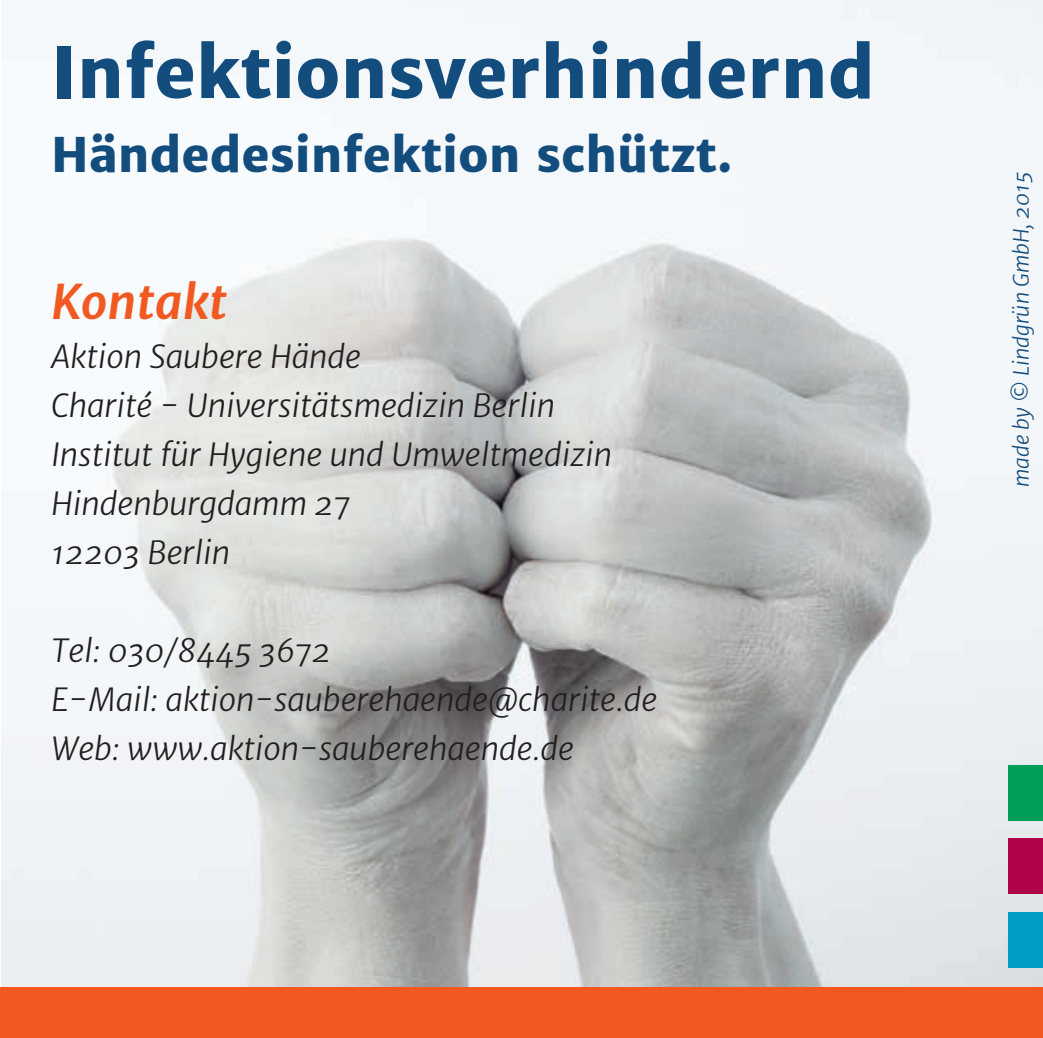
<style>
.page{position:relative;width:1043px;height:1038px;background:#fff}
.page>*{position:absolute;margin:0;border:0;box-sizing:border-box;transform-origin:0 0}
.t1{font:800 70px "Merriweather Sans";color:#134d7e}
.t2{font:800 47.25px "Merriweather Sans";color:#134d7e}
.t3{font:italic 700 47.25px "Merriweather Sans";color:#f15921}
.t4{font:italic 31.5px/49px "Merriweather Sans";color:#231f20}
.t5{font:italic 21px "Merriweather Sans";color:#134d7e}
</style>
<div class="page">
<img style="left:2px;top:0;width:1041px;height:986px">
<div style="left:1009px;top:838px;width:34px;height:55px;background:#b00249"></div>
<div style="left:1009px;top:764px;width:34px;height:55px;background:#009f58"></div>
<div style="left:1009px;top:912px;width:34px;height:55px;background:#009ec7"></div>
<div style="left:0;top:986px;width:1043px;height:51px;background:#f15921"></div>
<h1 class="t1" style="left:51px;top:30px;width:825px">Infektionsverhindernd</h1>
<h2 class="t2" style="left:51px;top:125px;width:683px">Händedesinfektion schützt.</h2>
<h2 class="t3" style="left:51px;top:272px;width:177px">Kontakt</h2>
<p class="t4" style="left:51px;top:332px;width:562px">Aktion Saubere Hände<br>Charité - Universitätsmedizin Berlin<br>Institut für Hygiene und Umweltmedizin<br>Hindenburgdamm 27<br>12203 Berlin</p>
<p class="t4" style="left:51px;top:626px;width:608px">Tel: 030/8445 3672<br>E-Mail: aktion-sauberehaende@charite.de<br>Web: www.aktion-sauberehaende.de</p>
<p class="t5" style="left:1008px;top:487px;width:316px;rotate:-90deg">made by © Lindgrün GmbH, 2015</p>
</div>
